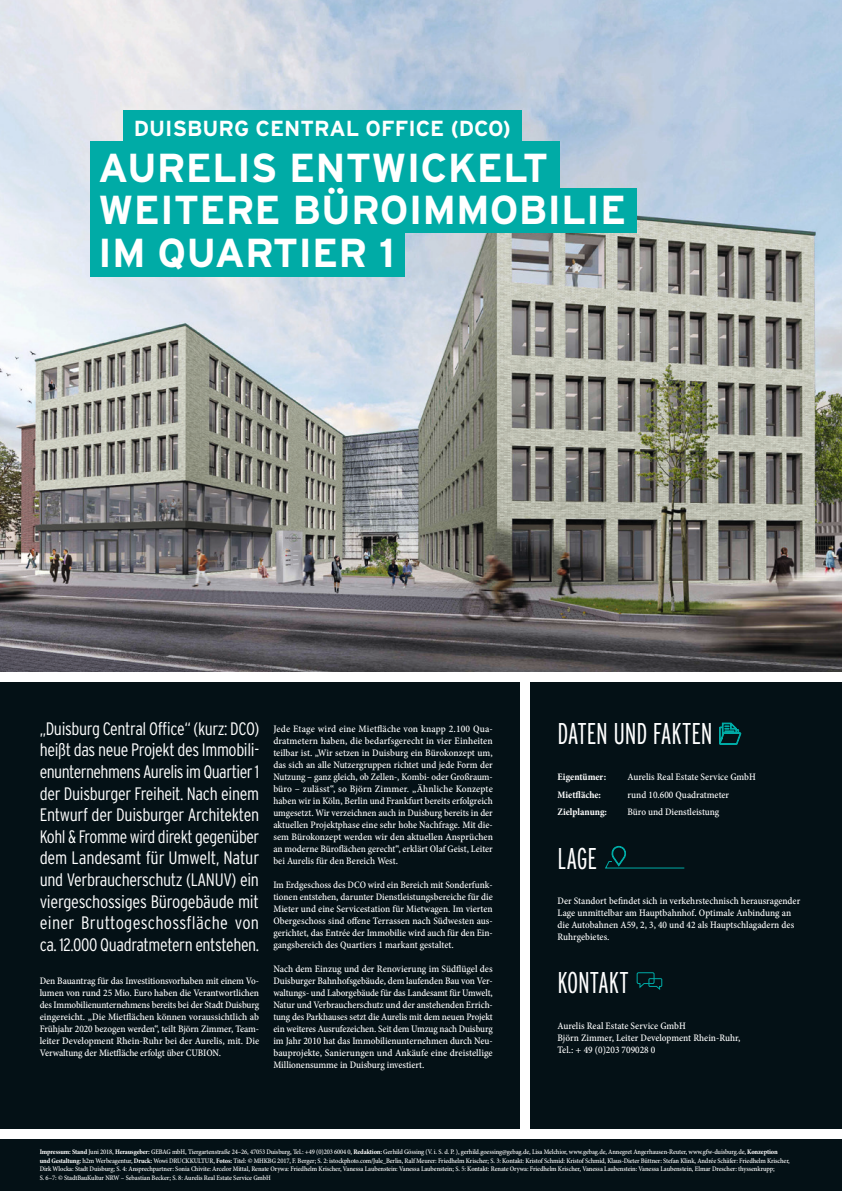
<style>
.page{position:relative;width:842px;height:1191px;background:#fff}
.page>*{position:absolute;margin:0;border:0;box-sizing:border-box;transform-origin:0 0}
.t1{font:700 40.4px/42.3px "Interstate";color:#fff}
.t2{font:300 extra-condensed 30px "Interstate";letter-spacing:-.005em;color:#fff}
.t3{font:700 21.8px "Interstate";color:#fff}
.t4{font:300 condensed 18px/21.6px "Interstate";letter-spacing:-.02em;color:#fff;text-align:justify}
.t5{font:10px/12px "Minion Pro Medium Cn Capt";color:#fff;text-align:justify}
.t6{font:700 condensed 10px "Minion Pro";color:#fff}
.t7{font:7px/8.4px "Minion Pro Medium Cn Capt";letter-spacing:-.02em;color:#fff}
.s1{font-family:"Minion Pro";font-weight:700;font-stretch:condensed}
</style>
<div class="page">
<div style="left:0;top:648px;width:842px;height:508px;background:#041116"></div>
<div style="left:0;top:1156px;width:842px;height:35px;background:#041116"></div>
<img style="left:0;top:0;width:842px;height:672px">
<div style="left:90px;top:188px;width:547px;height:44px;background:#00aba6"></div>
<div style="left:90px;top:232px;width:314px;height:44px;background:#00aba6"></div>
<div style="left:90px;top:141px;width:470px;height:50px;background:#00aba6"></div>
<div style="left:124px;top:111px;width:398px;height:30px;background:#00aba6"></div>
<div style="left:521px;top:675px;width:9px;height:461px;background:#fff"></div>
<div style="left:0;top:672px;width:842px;height:9px;background:#fff"></div>
<div style="left:0;top:1129px;width:842px;height:9px;background:#fff"></div>
<svg style="left:636px;top:972px;width:27px;height:18px"></svg>
<svg style="left:719px;top:722px;width:22px;height:22px"></svg>
<svg style="left:605px;top:845px;width:80px;height:24px"></svg>
<h3 class="t3" style="left:134px;top:116px;width:379px">DUISBURG CENTRAL OFFICE (DCO)</h3>
<h1 class="t1" style="left:98px;top:146px;width:529px">AURELIS ENTWICKELT<br>WEITERE BÜROIMMOBILIE<br>IM QUARTIER 1</h1>
<p class="t4" style="left:40px;top:717px;width:221px">„Duisburg Central Office“ (kurz: DCO) heißt das neue Projekt des Immobili&shy;enunternehmens Aurelis im Quartier 1 der Duisburger Freiheit. Nach einem Entwurf der Duisburger Architekten Kohl &amp; Fromme wird direkt gegenüber dem Landesamt für Umwelt, Natur und Verbraucherschutz (LANUV) ein viergeschossiges Bürogebäude mit einer Bruttogeschossfläche von ca. 12.000 Quadratmetern entstehen.</p>
<p class="t5" style="left:40px;top:975px;width:221px">Den Bauantrag für das Investitionsvorhaben mit einem Vo&shy;lumen von rund 25 Mio. Euro haben die Verantwortlichen des Immobilienunternehmens bereits bei der Stadt Duisburg eingereicht. „Die Mietflächen können voraussichtlich ab Frühjahr 2020 bezogen werden“, teilt Björn Zimmer, Team&shy;leiter Development Rhein-Ruhr bei der Aurelis, mit. Die Verwaltung der Mietfläche erfolgt über CUBION.</p>
<p class="t5" style="left:273px;top:723px;width:221px">Jede Etage wird eine Mietfläche von knapp 2.100 Qua&shy;dratmetern haben, die bedarfsgerecht in vier Einheiten teilbar ist. „Wir setzen in Duisburg ein Bürokonzept um, das sich an alle Nutzergruppen richtet und jede Form der Nutzung – ganz gleich, ob Zellen-, Kombi- oder Großraum&shy;büro – zulässt“, so Björn Zimmer. „Ähnliche Konzepte haben wir in Köln, Berlin und Frankfurt bereits erfolgreich umgesetzt. Wir verzeichnen auch in Duisburg bereits in der aktuellen Projektphase eine sehr hohe Nachfrage. Mit die&shy;sem Bürokonzept werden wir den aktuellen Ansprüchen an moderne Büroflächen gerecht“, erklärt Olaf Geist, Leiter bei Aurelis für den Bereich West.</p>
<p class="t5" style="left:273px;top:879px;width:221px">Im Erdgeschoss des DCO wird ein Bereich mit Sonderfunk&shy;tionen entstehen, darunter Dienstleistungsbereiche für die Mieter und eine Servicestation für Mietwagen. Im vierten Obergeschoss sind offene Terrassen nach Südwesten aus&shy;gerichtet, das Entrée der Immobilie wird auch für den Ein&shy;gangsbereich des Quartiers 1 markant gestaltet.</p>
<p class="t5" style="left:273px;top:963px;width:221px">Nach dem Einzug und der Renovierung im Südflügel des Duisburger Bahnhofsgebäude, dem laufenden Bau von Ver&shy;waltungs- und Laborgebäude für das Landesamt für Umwelt, Natur und Verbraucherschutz und der anstehenden Errich&shy;tung des Parkhauses setzt die Aurelis mit dem neuen Projekt ein weiteres Ausrufezeichen. Seit dem Umzug nach Duisburg im Jahr 2010 hat das Immobilienunternehmen durch Neu&shy;bauprojekte, Sanierungen und Ankäufe eine dreistellige Millionensumme in Duisburg investiert.</p>
<h2 class="t2" style="left:557px;top:717px;width:157px">DATEN UND FAKTEN</h2>
<p class="t6" style="left:557px;top:769px;width:50px">Eigentümer:</p>
<p class="t5" style="left:627px;top:770px;width:130px">Aurelis Real Estate Service GmbH</p>
<p class="t6" style="left:557px;top:787px;width:45px">Mietfläche:</p>
<p class="t5" style="left:627px;top:788px;width:103px">rund 10.600 Quadratmeter</p>
<p class="t6" style="left:557px;top:805px;width:51px">Zielplanung:</p>
<p class="t5" style="left:627px;top:806px;width:93px">Büro und Dienstleistung</p>
<h2 class="t2" style="left:557px;top:841px;width:41px">LAGE</h2>
<p class="t5" style="left:557px;top:894px;width:244px;text-align:left">Der Standort befindet sich in verkehrstechnisch herausragender Lage unmittelbar am Hauptbahnhof. Optimale Anbindung an die Autobahnen A59, 2, 3, 40 und 42 als Hauptschlagadern des Ruhrgebietes.</p>
<h2 class="t2" style="left:557px;top:965px;width:73px">KONTAKT</h2>
<p class="t5" style="left:557px;top:1019px;width:184px;text-align:left">Aurelis Real Estate Service GmbH<br>Björn Zimmer, Leiter Development Rhein-Ruhr,<br>Tel.: + 49 (0)203 709028 0</p>
<p class="t7" style="left:40px;top:1148px;width:752px"><span class="s1">Impressum: Stand</span> Juni 2018, <span class="s1">Herausgeber:</span> GEBAG mbH, Tiergartenstraße 24–26, 47053 Duisburg, Tel.: +49 (0)203 6004 0, <span class="s1">Redaktion:</span> Gerhild Gössing (V. i. S. d. P. ), gerhild.goessing@gebag.de, Lisa Melchior, www.gebag.de, Annegret Angerhausen-Reuter, www.gfw-duisburg.de, <span class="s1">Konzeption und Gestaltung:</span> h2m Werbeagentur, <span class="s1">Druck:</span> Wowi DRUCKKULTUR, <span class="s1">Fotos:</span> Titel: © MHKBG 2017, F. Berger; S. 2: istockphoto.com/Jule_Berlin, Ralf Meurer: Friedhelm Krischer; S. 3: Kontakt: Kristof Schmid: Kristof Schmid, Klaus-Dieter Büttner: Stefan Klink, Andrée Schäfer: Friedhelm Krischer, Dirk Wlocka: Stadt Duisburg; S. 4: Ansprechpartner: Sonia Chivite: Arcelor Mittal, Renate Orywa: Friedhelm Krischer, Vanessa Laubenstein: Vanessa Laubenstein; S. 5: Kontakt: Renate Orywa: Friedhelm Krischer, Vanessa Laubenstein: Vanessa Laubenstein, Elmar Drescher: thyssenkrupp;<br>S. 6–7: © StadtBauKultur NRW – Sebastian Becker; S. 8: Aurelis Real Estate Service GmbH</p>
</div>
